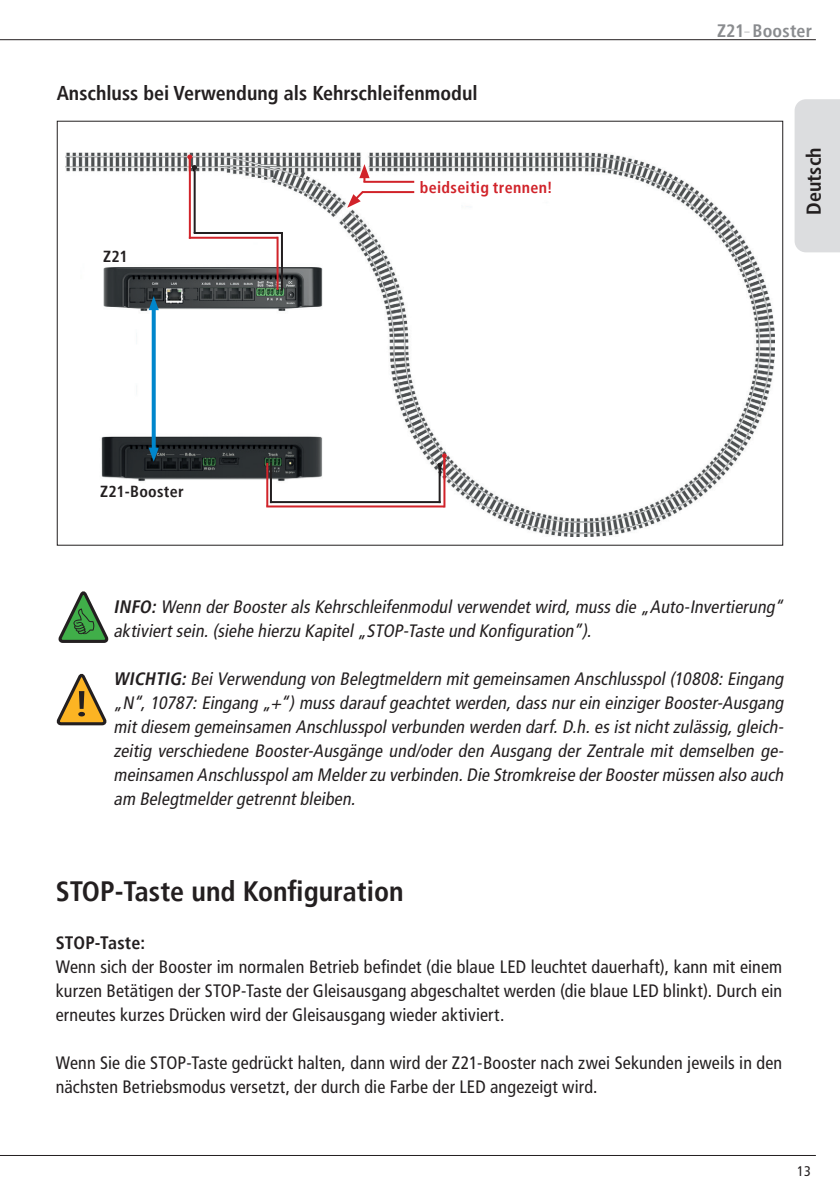
<style>
.page{position:relative;width:840px;height:1191px;background:#fff}
.page>*{position:absolute;margin:0;border:0;box-sizing:border-box;transform-origin:0 0}
.Überschrift_14pt{font:700 condensed 28px "Frutiger LT";color:#231f20}
.Überschrift_2_D{font:700 condensed 20px "Frutiger LT";color:#231f20}
.Text_einzug{font:italic condensed 18px/24px "Frutiger LT";color:#231f20}
.Fließtext{font:condensed 18px/24px "Frutiger LT";letter-spacing:.01em;color:#231f20;text-align:justify}
.t1{font:700 condensed 18px "Frutiger LT";letter-spacing:.01em;color:#8a8c8f}
.Fließtext-2{font:700 condensed 18px "Frutiger LT";letter-spacing:.01em;color:#231f20}
.Fließtext-3{font:700 condensed 16px "Frutiger LT";letter-spacing:.015em;color:#d1232a}
.Fließtext-4{font:700 condensed 16px "Frutiger LT";letter-spacing:.015em;color:#231f20}
.t2{font:condensed 14px "Frutiger LT";color:#231f20}
.s1{font-weight:700}
</style>
<div class="page">
<hr style="left:0;top:39px;width:815px;height:1px;background:#231f20">
<hr style="left:0;top:1155px;width:815px;height:1px;background:#231f20">
<div style="left:794px;top:99px;width:45px;height:153px;background:#dcdddf"></div>
<svg style="left:56px;top:673px;width:51px;height:53px"></svg>
<svg style="left:58px;top:591px;width:51px;height:52px"></svg>
<img style="left:65px;top:152px;width:709px;height:384px">
<hr style="left:189px;top:157px;width:2px;height:82px;background:#d1232a">
<svg style="left:187px;top:155px;width:5px;height:4px"></svg>
<hr style="left:443px;top:456px;width:2px;height:51px;background:#d1232a">
<hr style="left:193px;top:167px;width:2px;height:66px;background:#231f20">
<svg style="left:192px;top:165px;width:5px;height:5px"></svg>
<hr style="left:438px;top:465px;width:2px;height:38px;background:#231f20">
<svg style="left:437px;top:453px;width:9px;height:14px"></svg>
<hr style="left:189px;top:237px;width:88px;height:2px;background:#d1232a">
<hr style="left:193px;top:232px;width:90px;height:2px;background:#231f20">
<hr style="left:276px;top:237px;width:2px;height:53px;background:#d1232a">
<hr style="left:281px;top:233px;width:2px;height:57px;background:#231f20">
<svg style="left:152px;top:310px;width:4px;height:137px"></svg>
<svg style="left:148px;top:447px;width:11px;height:15px"></svg>
<svg style="left:148px;top:296px;width:11px;height:14px"></svg>
<hr style="left:270px;top:463px;width:2px;height:40px;background:#231f20">
<hr style="left:266px;top:463px;width:2px;height:43px;background:#d1232a">
<hr style="left:266px;top:505px;width:178px;height:2px;background:#d1232a">
<hr style="left:270px;top:501px;width:170px;height:2px;background:#231f20">
<svg style="left:359px;top:164px;width:10px;height:18px"></svg>
<hr style="left:363px;top:181px;width:51px;height:2px;background:#d1232a">
<hr style="left:362px;top:191px;width:52px;height:2px;background:#d1232a">
<svg style="left:347px;top:189px;width:18px;height:19px"></svg>
<p class="Überschrift_2_D" style="left:57px;top:81px;width:422px">Anschluss bei Verwendung als Kehrschleifenmodul</p>
<p class="Fließtext-4" style="left:103px;top:246px;width:26px">Z21</p>
<p class="Fließtext-4" style="left:100px;top:481px;width:85px">Z21-Booster</p>
<p class="Fließtext-3" style="left:420px;top:178px;width:134px">beidseitig trennen!</p>
<p class="t1" style="left:716px;top:20px;width:97px">Z21<sup>_</sup> Booster</p>
<p class="Überschrift_2_D" style="left:801px;top:215px;width:69px;rotate:-90deg">Deutsch</p>
<p class="Text_einzug" style="left:113px;top:595px;width:674px"><span class="s1">INFO:</span> Wenn derBoosteralsKehrschleifenmodulverwendetwird,mussdie „Auto-Invertierung“ aktiviertsein.(siehe hierzu Kapitel„STOP-Taste und Konfiguration”).</p>
<p class="Text_einzug" style="left:113px;top:667px;width:674px;text-align:justify"><span class="s1">WICHTIG:</span>BeiVerwendung von Belegtmeldern mitgemeinsamen Anschlusspol(10808:Eingang „N“,10787:Eingang „+“)mussdaraufgeachtetwerden,dassnurein einzigerBooster-Ausgang mitdiesem gemeinsamen Anschlusspolverbunden werden darf.D.h.esistnichtzulässig,gleich&shy;zeitig verschiedene Booster-Ausgänge und/oder den Ausgang der Zentrale mit demselben ge&shy;meinsamen Anschlusspolam Melderzu verbinden.Die Stromkreise derBoostermüssen also auch am Belegtmeldergetrenntbleiben.</p>
<p class="Überschrift_14pt" style="left:56px;top:875px;width:349px">STOP-Taste und Konfiguration</p>
<p class="Fließtext-2" style="left:56px;top:932px;width:91px">STOP-Taste:</p>
<p class="Fließtext" style="left:56px;top:955px;width:727px">Wenn sich der Booster im normalen Betrieb befindet (die blaue LED leuchtet dauerhaft), kann mit einem kurzen Betätigen der STOP-Taste der Gleisausgang abgeschaltet werden (die blaue LED blinkt). Durch ein erneutes kurzes Drücken wird der Gleisausgang wieder aktiviert.</p>
<p class="Fließtext" style="left:56px;top:1051px;width:727px">Wenn Sie die STOP-Taste gedrückt halten, dann wird der Z21-Booster nach zwei Sekunden jeweils in den nächsten Betriebsmodus versetzt, der durch die Farbe der LED angezeigt wird.</p>
<p class="t2" style="left:796px;top:1163px;width:15px">13</p>
</div>
